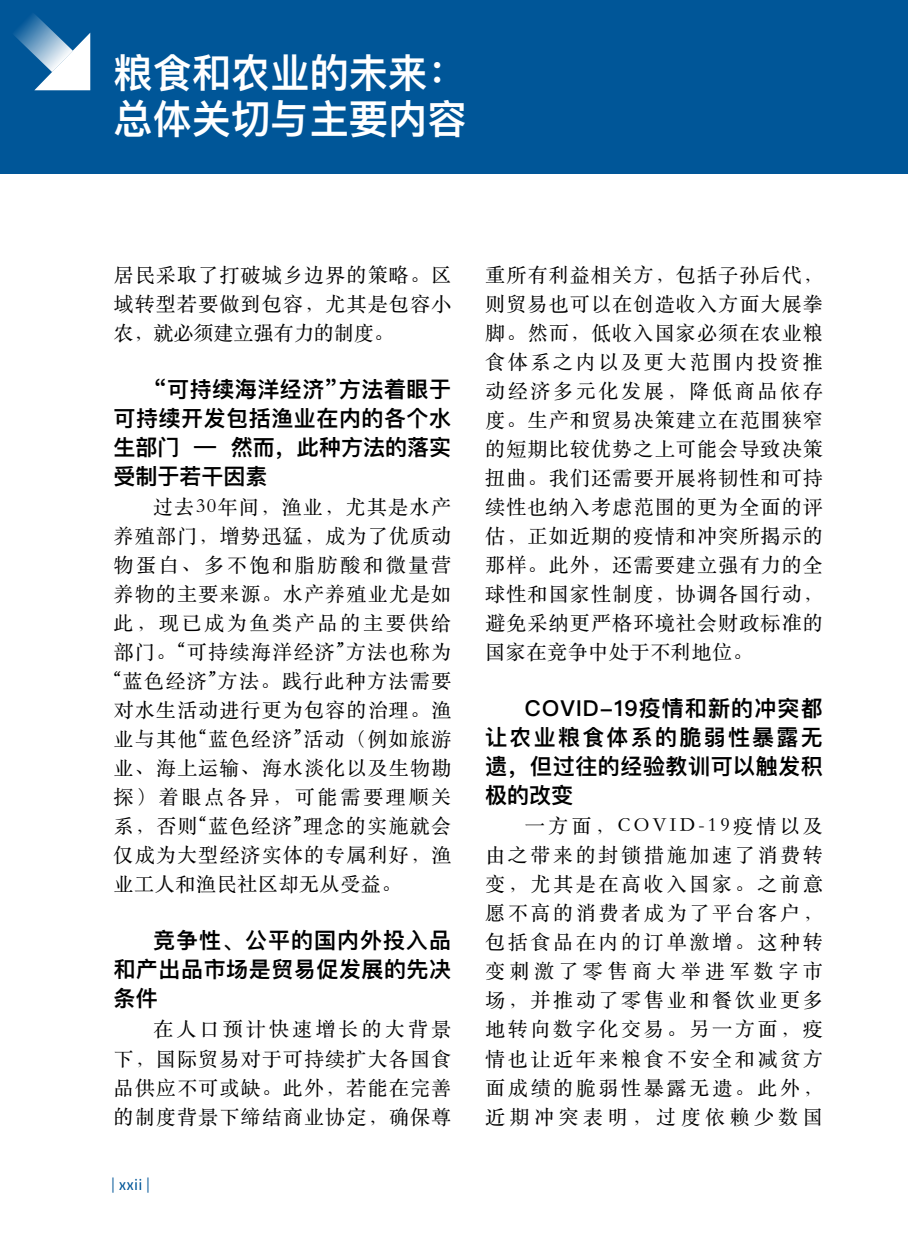
<style>
.page{position:relative;width:908px;height:1248px;background:#fff}
.page>*{position:absolute;margin:0;border:0;box-sizing:border-box;transform-origin:0 0}
.t1{font:600 40px/46px "Ping Fang SC";color:#fff}
.t2{font:600 22px/29px "Ping Fang SC";letter-spacing:.025em;color:#000;text-align:justify}
.t3{font:20px/29px "ST Songti SC Regular";letter-spacing:.06em;color:#000;text-align:justify}
.t4{font:condensed 16px "Exo 2";color:#005698}
</style>
<div class="page">
<div style="left:0;top:0;width:907px;height:174px;background:#005698"></div>
<hr style="left:907px;top:0;width:1px;height:174px;background:#005698">
<svg style="left:14px;top:14px;width:76px;height:76px"></svg>
<h1 class="t1" style="left:113px;top:49px;width:354px">粮食和农业的未来：总体关切与主要内容</h1>
<p class="t3" style="left:113px;top:259px;width:339px">居民采取了打破城乡边界的策略。区域转型若要做到包容，尤其是包容小农，就必须建立强有力的制度。</p>
<p class="t2" style="left:113px;top:374px;width:339px;text-indent:40px">“可持续海洋经济”方法着眼于可持续开发包括渔业在内的各个水生部门 — 然而，此种方法的落实受制于若干因素</p>
<p class="t3" style="left:113px;top:491px;width:339px;text-indent:40px">过去30年间，渔业，尤其是水产养殖部门，增势迅猛，成为了优质动物蛋白、多不饱和脂肪酸和微量营养物的主要来源。水产养殖业尤是如此，现已成为鱼类产品的主要供给部门。“可持续海洋经济”方法也称为“蓝色经济”方法。践行此种方法需要对水生活动进行更为包容的治理。渔业与其他“蓝色经济”活动（例如旅游业、海上运输、海水淡化以及生物勘探）着眼点各异，可能需要理顺关系，否则“蓝色经济”理念的实施就会仅成为大型经济实体的专属利好，渔业工人和渔民社区却无从受益。</p>
<p class="t2" style="left:113px;top:925px;width:339px;text-indent:40px">竞争性、公平的国内外投入品和产出品市场是贸易促发展的先决条件</p>
<p class="t3" style="left:113px;top:1013px;width:339px;text-indent:40px">在人口预计快速增长的大背景下，国际贸易对于可持续扩大各国食品供应不可或缺。此外，若能在完善的制度背景下缔结商业协定，确保尊</p>
<p class="t4" style="left:111px;top:1174px;width:40px">| xxii |</p>
<p class="t3" style="left:485px;top:259px;width:339px">重所有利益相关方，包括子孙后代，则贸易也可以在创造收入方面大展拳脚。然而，低收入国家必须在农业粮食体系之内以及更大范围内投资推动经济多元化发展，降低商品依存度。生产和贸易决策建立在范围狭窄的短期比较优势之上可能会导致决策扭曲。我们还需要开展将韧性和可持续性也纳入考虑范围的更为全面的评估，正如近期的疫情和冲突所揭示的那样。此外，还需要建立强有力的全球性和国家性制度，协调各国行动，避免采纳更严格环境社会财政标准的国家在竞争中处于不利地位。</p>
<p class="t2" style="left:485px;top:693px;width:339px;text-indent:40px">COVID-19疫情和新的冲突都让农业粮食体系的脆弱性暴露无遗，但过往的经验教训可以触发积极的改变</p>
<p class="t3" style="left:485px;top:810px;width:339px;text-indent:40px">一方面，COVID-19疫情以及由之带来的封锁措施加速了消费转变，尤其是在高收入国家。之前意愿不高的消费者成为了平台客户，包括食品在内的订单激增。这种转变刺激了零售商大举进军数字市场，并推动了零售业和餐饮业更多地转向数字化交易。另一方面，疫情也让近年来粮食不安全和减贫方面成绩的脆弱性暴露无遗。此外，近期冲突表明，过度依赖少数国</p>
</div>
